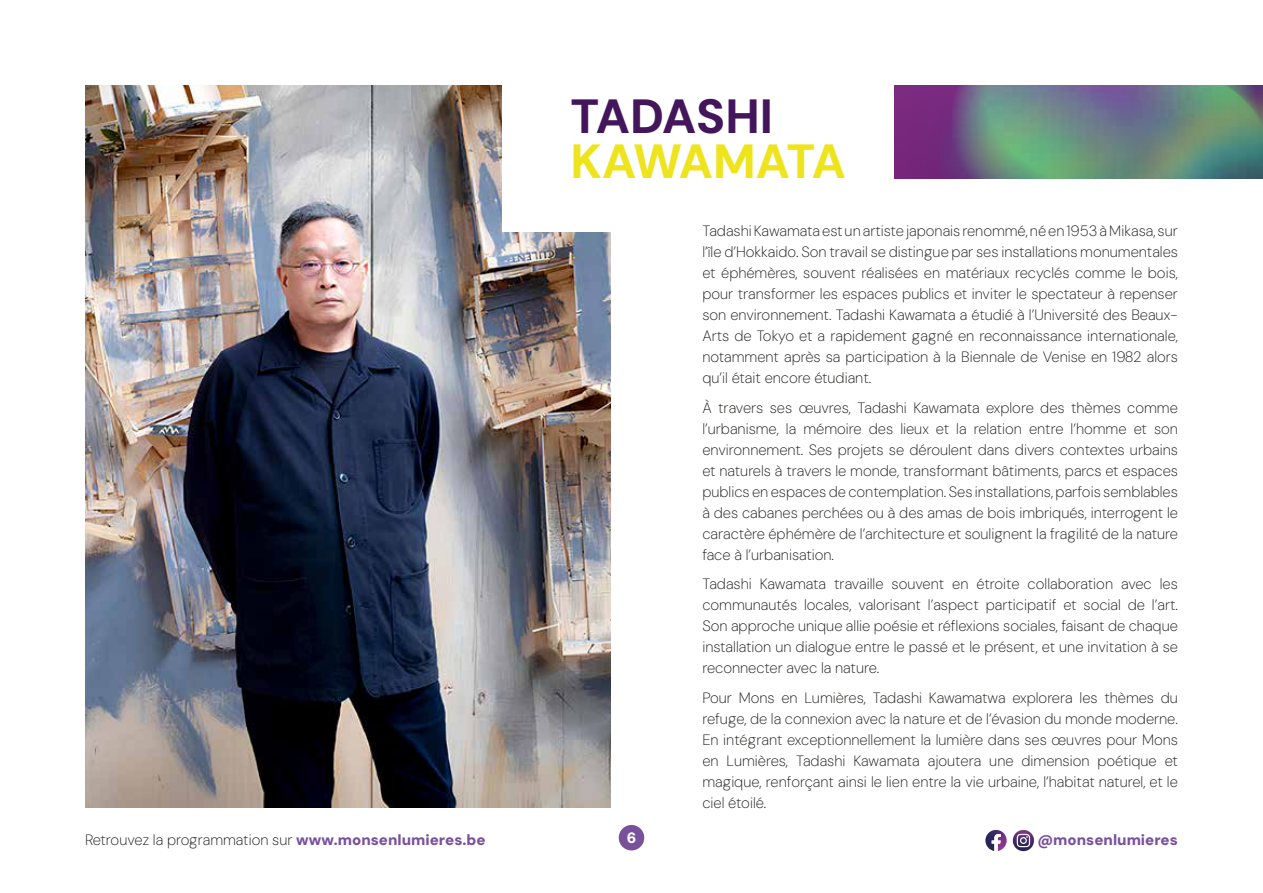
<style>
.page{position:relative;width:1263px;height:893px;background:#fff}
.page>*{position:absolute;margin:0;border:0;box-sizing:border-box;transform-origin:0 0}
.t1{font:800 48px "DM Sans";letter-spacing:-.07em;color:#eee41d}
.t2{font:800 48px "DM Sans";color:#43165c}
.t3{font:200 15px/21px "DM Sans";color:#1d1d1b;text-align:justify}
.t4{font:900 15px "DM Sans";color:#78509c}
.t5{font:900 15px "DM Sans";color:#fff}
.s1{font-weight:900;color:#78509c}
</style>
<div class="page">
<img style="left:85px;top:85px;width:525px;height:723px">
<div style="left:502px;top:0;width:401px;height:232px;background:#fff"></div>
<div style="left:894px;top:85px;width:369px;height:93px;background:#77287d"></div>
<img style="left:940px;top:85px;width:144px;height:93px">
<img style="left:1084px;top:85px;width:179px;height:93px">
<img style="left:1003px;top:90px;width:232px;height:88px">
<div style="left:619px;top:825px;width:25px;height:25px;background:#78509c;border-radius:50%"></div>
<svg style="left:1013px;top:830px;width:21px;height:21px"></svg>
<svg style="left:1017px;top:834px;width:13px;height:13px"></svg>
<svg style="left:985px;top:830px;width:22px;height:21px"></svg>
<h1 class="t2" style="left:570px;top:86px;width:204px">TADASHI</h1>
<h1 class="t1" style="left:570px;top:131px;width:277px">KAWAMATA</h1>
<p class="t3" style="left:702px;top:221px;width:477px">Tadashi Kawamata est un artiste japonais renommé, né en 1953 à Mikasa, sur l’île d’Hokkaido. Son travail se distingue par ses installations monumentales et éphémères, souvent réalisées en matériaux recyclés comme le bois, pour transformer les espaces publics et inviter le spectateur à repenser son environnement. Tadashi Kawamata a étudié à l’Université des Beaux-Arts de Tokyo et a rapidement gagné en reconnaissance internationale, notamment après sa participation à la Biennale de Venise en 1982 alors qu’il était encore étudiant.</p>
<p class="t3" style="left:702px;top:397px;width:477px">À travers ses œuvres, Tadashi Kawamata explore des thèmes comme l’urbanisme, la mémoire des lieux et la relation entre l’homme et son environnement. Ses projets se déroulent dans divers contextes urbains et naturels à travers le monde, transformant bâtiments, parcs et espaces publics en espaces de contemplation. Ses installations, parfois semblables à des cabanes perchées ou à des amas de bois imbriqués, interrogent le caractère éphémère de l’architecture et soulignent la fragilité de la nature face à l’urbanisation.</p>
<p class="t3" style="left:702px;top:574px;width:477px">Tadashi Kawamata travaille souvent en étroite collaboration avec les communautés locales, valorisant l’aspect participatif et social de l’art.<br>Son approche unique allie poésie et réflexions sociales, faisant de chaque installation un dialogue entre le passé et le présent, et une invitation à se reconnecter avec la nature.</p>
<p class="t3" style="left:702px;top:687px;width:477px">Pour Mons en Lumières, Tadashi Kawamatwa explorera les thèmes du refuge, de la connexion avec la nature et de l’évasion du monde moderne.<br>En intégrant exceptionnellement la lumière dans ses œuvres pour Mons en Lumières, Tadashi Kawamata ajoutera une dimension poétique et magique, renforçant ainsi le lien entre la vie urbaine, l’habitat naturel, et le ciel étoilé.</p>
<p class="t3" style="left:85px;top:829px;width:402px">Retrouvez la programmation sur <span class="s1">www.monsenlumieres.be</span></p>
<p class="t5" style="left:627px;top:828px;width:11px">6</p>
<p class="t4" style="left:1037px;top:830px;width:142px">@monsenlumieres</p>
</div>
